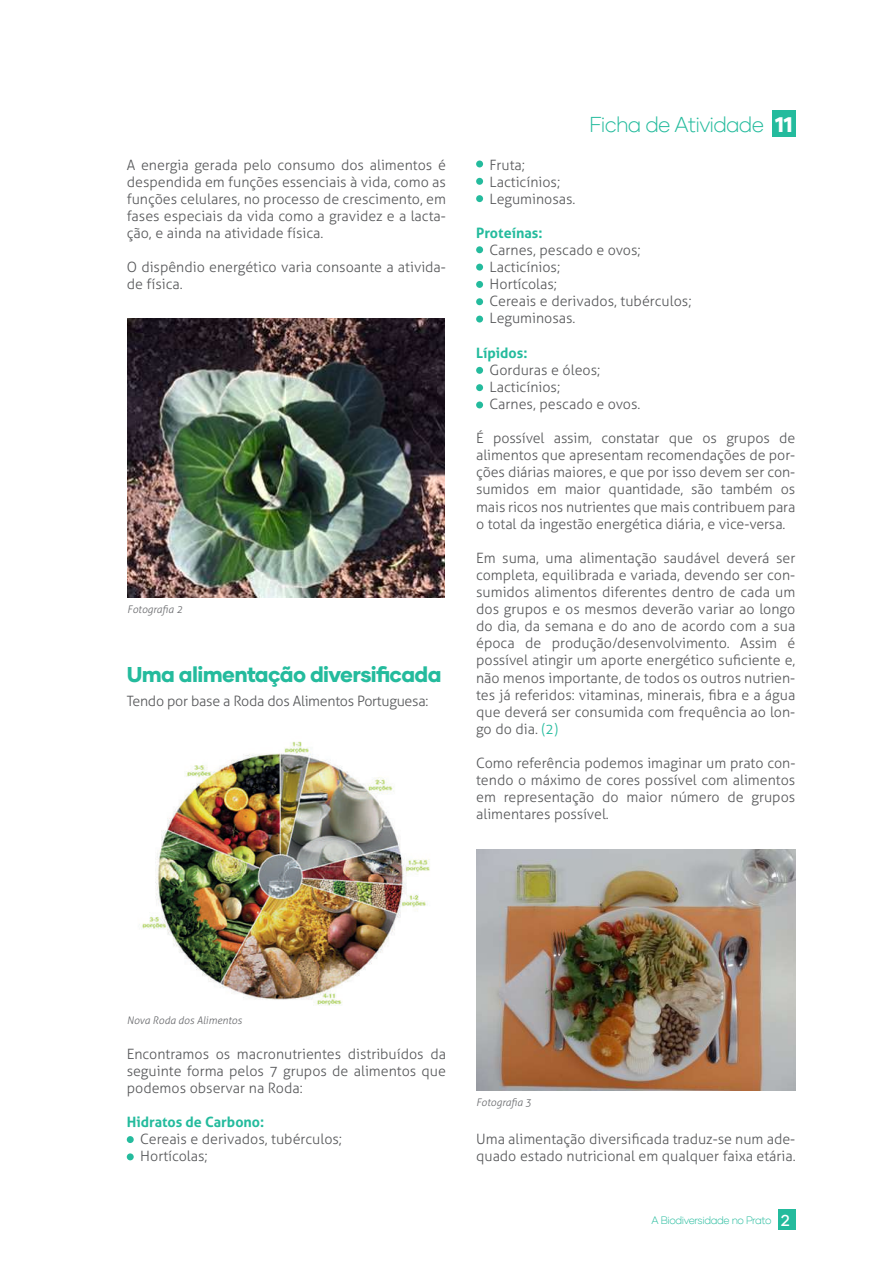
<style>
.page{position:relative;width:893px;height:1263px;background:#fff}
.page>*{position:absolute;margin:0;border:0;box-sizing:border-box;transform-origin:0 0}
.t1{font:800 21.45px "Gilmer";letter-spacing:-.03em;color:#24bb9d}
.t2{font:300 21px "Gilmer";letter-spacing:-.035em;color:#24bb9d}
.t3{font:300 14.25px/17.1px "Aller";color:#57585a}
.t4{font:300 14.25px "Aller";letter-spacing:-.02em;color:#57585a}
.t5{font:700 14.25px "Aller";color:#24bb9d}
.t6{font:italic 300 10.5px "Aller";color:#6c6d70}
.t7{font:300 10.5px "Gilmer";letter-spacing:-.035em;color:#24bb9d}
.s1{font-weight:800;color:#fff}
.s2{color:#24bb9d}
.s3{font-weight:500;font-size:15.75px;color:#fff}
</style>
<div class="page">
<div style="left:127px;top:1136px;width:7px;height:7px;background:#24bb9d;border-radius:50%"></div>
<div style="left:127px;top:1153px;width:7px;height:7px;background:#24bb9d;border-radius:50%"></div>
<div style="left:476px;top:367px;width:7px;height:7px;background:#24bb9d;border-radius:50%"></div>
<div style="left:476px;top:384px;width:7px;height:7px;background:#24bb9d;border-radius:50%"></div>
<div style="left:476px;top:161px;width:7px;height:6px;background:#24bb9d;border-radius:50%"></div>
<div style="left:476px;top:178px;width:7px;height:7px;background:#24bb9d;border-radius:50%"></div>
<div style="left:476px;top:401px;width:7px;height:7px;background:#24bb9d;border-radius:50%"></div>
<div style="left:476px;top:246px;width:7px;height:7px;background:#24bb9d;border-radius:50%"></div>
<div style="left:476px;top:264px;width:7px;height:7px;background:#24bb9d;border-radius:50%"></div>
<div style="left:476px;top:195px;width:7px;height:7px;background:#24bb9d;border-radius:50%"></div>
<div style="left:476px;top:281px;width:7px;height:7px;background:#24bb9d;border-radius:50%"></div>
<div style="left:476px;top:298px;width:7px;height:7px;background:#24bb9d;border-radius:50%"></div>
<div style="left:476px;top:316px;width:7px;height:7px;background:#24bb9d;border-radius:50%"></div>
<img style="left:127px;top:319px;width:317px;height:278px">
<img style="left:476px;top:849px;width:319px;height:241px">
<img style="left:139px;top:741px;width:291px;height:264px">
<div style="left:778px;top:1209px;width:17px;height:21px;background:#24bb9d"></div>
<div style="left:772px;top:110px;width:23px;height:26px;background:#24bb9d"></div>
<p class="t3" style="left:127px;top:156px;width:321px;text-align:justify">A energia gerada pelo consumo dos alimentos é despendida em funções essenciais à vida, como as funções celulares, no processo de crescimento, em fases especiais da vida como a gravidez e a lacta&shy;ção, e ainda na atividade física.</p>
<p class="t3" style="left:127px;top:259px;width:321px">O dispêndio energético varia consoante a ativida&shy;de física.</p>
<p class="t6" style="left:127px;top:602px;width:57px">Fotografia 2</p>
<h1 class="t1" style="left:127px;top:660px;width:316px">Uma alimentação diversificada</h1>
<p class="t4" style="left:127px;top:692px;width:303px">Tendo por base a Roda dos Alimentos Portuguesa:</p>
<h2 class="t2" style="left:590px;top:111px;width:205px">Ficha de Atividade <span class="s1">11</span></h2>
<p class="t3" style="left:490px;top:156px;width:87px">Fruta;<br>Lacticínios;<br>Leguminosas.</p>
<p class="t5" style="left:476px;top:224px;width:68px">Proteínas:</p>
<p class="t3" style="left:490px;top:241px;width:203px">Carnes, pescado e ovos;<br>Lacticínios;<br>Hortícolas;<br>Cereais e derivados, tubérculos;<br>Leguminosas.</p>
<p class="t5" style="left:476px;top:344px;width:53px">Lípidos:</p>
<p class="t3" style="left:490px;top:361px;width:152px">Gorduras e óleos;<br>Lacticínios;<br>Carnes, pescado e ovos.</p>
<p class="t3" style="left:476px;top:430px;width:321px;text-align:justify">É possível assim, constatar que os grupos de alimentos que apresentam recomendações de por&shy;ções diárias maiores, e que por isso devem ser con&shy;sumidos em maior quantidade, são também os mais ricos nos nutrientes que mais contribuem para o total da ingestão energética diária, e vice-versa.</p>
<p class="t3" style="left:476px;top:549px;width:321px;text-align:justify">Em suma, uma alimentação saudável deverá ser completa, equilibrada e variada, devendo ser con&shy;sumidos alimentos diferentes dentro de cada um dos grupos e os mesmos deverão variar ao longo do dia, da semana e do ano de acordo com a sua época de produção/desenvolvimento. Assim é possível atingir um aporte energético suficiente e, não menos importante, de todos os outros nutrien&shy;tes já referidos: vitaminas, minerais, fibra e a água que deverá ser consumida com frequência ao lon&shy;go do dia. <span class="s2">(2)</span></p>
<p class="t3" style="left:476px;top:754px;width:321px;text-align:justify">Como referência podemos imaginar um prato con&shy;tendo o máximo de cores possível com alimentos em representação do maior número de grupos alimentares possível.</p>
<p class="t6" style="left:127px;top:1014px;width:117px">Nova Roda dos Alimentos</p>
<p class="t3" style="left:127px;top:1045px;width:321px;text-align:justify">Encontramos os macronutrientes distribuídos da seguinte forma pelos 7 grupos de alimentos que podemos observar na Roda:</p>
<p class="t5" style="left:127px;top:1113px;width:139px">Hidratos de Carbono:</p>
<p class="t3" style="left:140px;top:1131px;width:203px">Cereais e derivados, tubérculos;<br>Hortícolas;</p>
<p class="t6" style="left:476px;top:1095px;width:57px">Fotografia 3</p>
<p class="t3" style="left:476px;top:1131px;width:321px">Uma alimentação diversificada traduz-se num ade&shy;quado estado nutricional em qualquer faixa etária.</p>
<p class="t7" style="left:651px;top:1213px;width:140px">A Biodiversidade no Prato <span class="s3">2</span></p>
</div>
